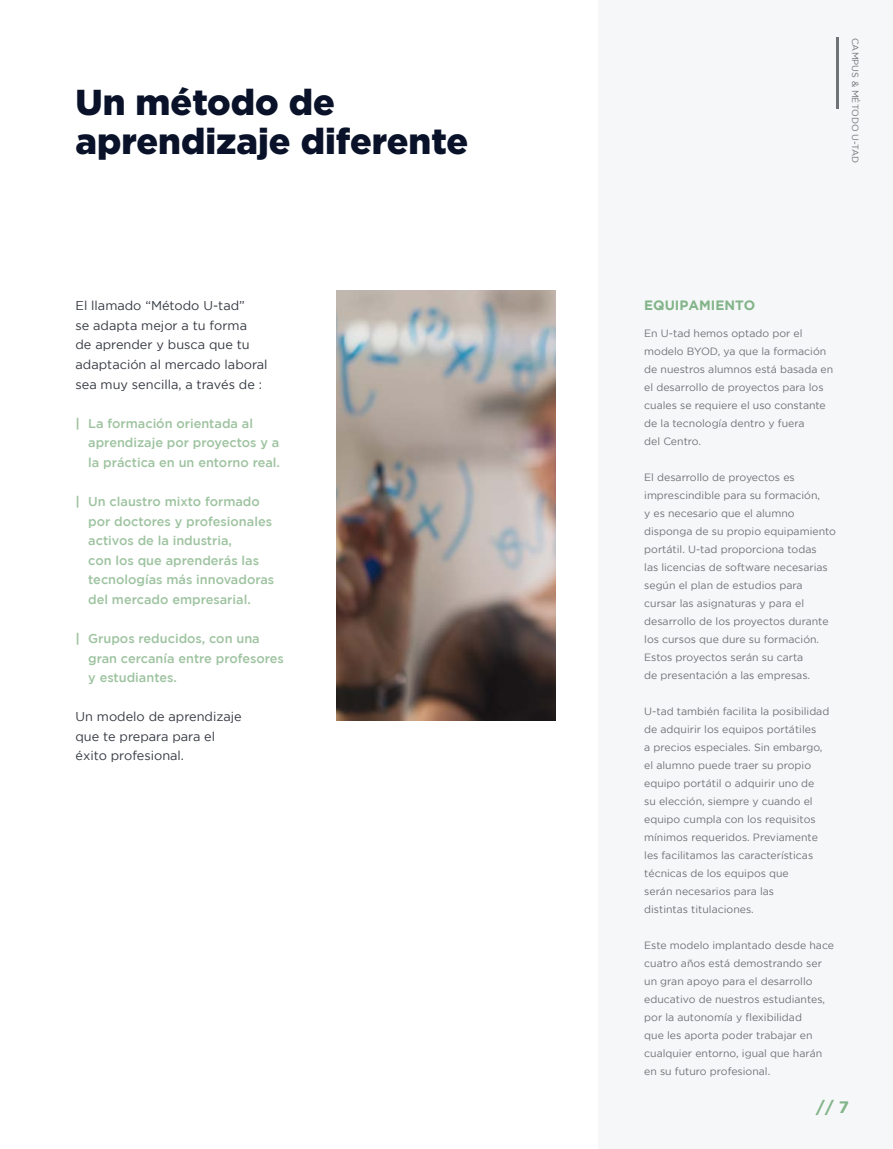
<style>
.page{position:relative;width:893px;height:1149px;background:#fff}
.page>*{position:absolute;margin:0;border:0;box-sizing:border-box;transform-origin:0 0}
.t1{font:900 36px/39.2px "Gotham";color:#091229}
.t2{font:700 16.5px "Gotham";color:#82b489}
.t3{font:700 13.5px "Gotham";color:#82b489}
.t4{font:500 12.75px/19.5px "Gotham";color:#9ec3a0}
.t5{font:12.75px/19.5px "Gotham";color:#343840}
.t6{font:10.5px/18px "Gotham";color:#6e7377}
.t7{font:9px "Gotham";color:#6e7377}
.s1{font-weight:700}
</style>
<div class="page">
<div style="left:598px;top:0;width:295px;height:1148px;background:#f6f7f8"></div>
<img style="left:337px;top:290px;width:219px;height:430px">
<hr style="left:836px;top:38px;width:3px;height:71px;background:#6e7377">
<h1 class="t1" style="left:76px;top:81px;width:394px">Un método de aprendizaje diferente</h1>
<p class="t5" style="left:76px;top:296px;width:194px">El llamado “Método U-tad”<br>se adapta mejor a tu forma<br>de aprender y busca que tu adaptación al mercado laboral sea muy sencilla, a través de :</p>
<p class="t4" style="left:88px;top:413px;width:193px;text-indent:-13px"><span class="s1">|</span> La formación orientada al aprendizaje por proyectos y a la práctica en un entorno real.</p>
<p class="t4" style="left:88px;top:491px;width:187px;text-indent:-13px"><span class="s1">|</span> Un claustro mixto formado por doctores y profesionales activos de la industria,<br>con los que aprenderás las tecnologías más innovadoras del mercado empresarial.</p>
<p class="t4" style="left:88px;top:628px;width:197px;text-indent:-13px"><span class="s1">|</span> Grupos reducidos, con una gran cercanía entre profesores y estudiantes.</p>
<p class="t5" style="left:76px;top:706px;width:168px">Un modelo de aprendizaje que te prepara para el éxito profesional.</p>
<p class="t7" style="left:860px;top:38px;width:126px;rotate:90deg">CAMPUS &amp; MÉTODO U-TAD</p>
<p class="t3" style="left:644px;top:298px;width:113px">EQUIPAMIENTO</p>
<p class="t6" style="left:644px;top:323px;width:191px">En U-tad hemos optado por el modelo BYOD, ya que la formación de nuestros alumnos está basada en el desarrollo de proyectos para los cuales se requiere el uso constante de la tecnología dentro y fuera<br>del Centro.</p>
<p class="t6" style="left:644px;top:467px;width:193px">El desarrollo de proyectos es imprescindible para su formación,<br>y es necesario que el alumno disponga de su propio equipamiento portátil. U-tad proporciona todas<br>las licencias de software necesarias según el plan de estudios para cursar las asignaturas y para el desarrollo de los proyectos durante los cursos que dure su formación.<br>Estos proyectos serán su carta<br>de presentación a las empresas.</p>
<p class="t6" style="left:644px;top:701px;width:187px">U-tad también facilita la posibilidad de adquirir los equipos portátiles<br>a precios especiales. Sin embargo, el alumno puede traer su propio equipo portátil o adquirir uno de<br>su elección, siempre y cuando el equipo cumpla con los requisitos mínimos requeridos. Previamente les facilitamos las características técnicas de los equipos que<br>serán necesarios para las<br>distintas titulaciones.</p>
<p class="t6" style="left:644px;top:935px;width:191px">Este modelo implantado desde hace cuatro años está demostrando ser un gran apoyo para el desarrollo educativo de nuestros estudiantes, por la autonomía y flexibilidad<br>que les aporta poder trabajar en cualquier entorno, igual que harán en su futuro profesional.</p>
<h2 class="t2" style="left:816px;top:1096px;width:34px">// 7</h2>
</div>
